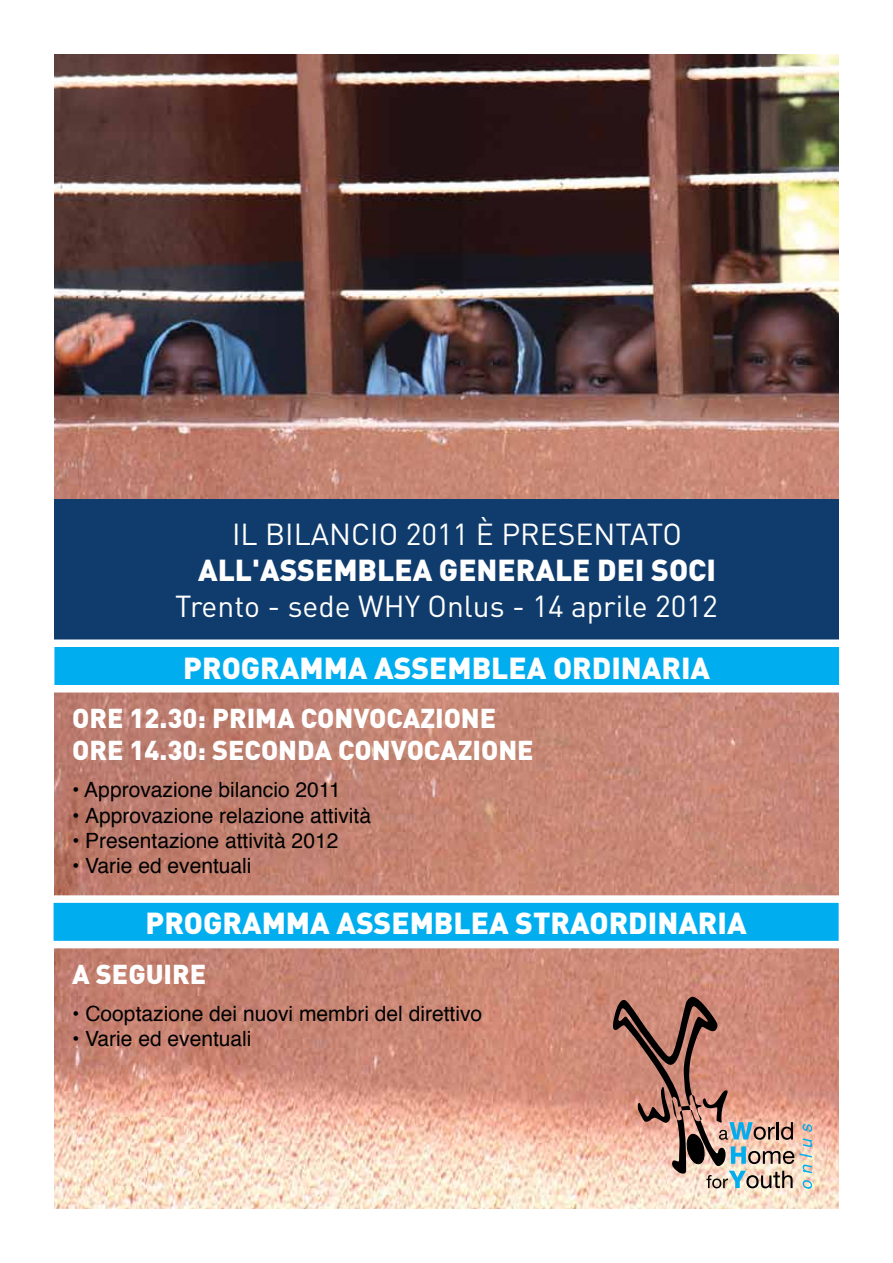
<style>
.page{position:relative;width:893px;height:1263px;background:#fff}
.page>*{position:absolute;margin:0;border:0;box-sizing:border-box;transform-origin:0 0}
.t1{font:900 30px "DIN";color:#fff}
.t2{font:30px "DIN";color:#fff}
.t3{font:900 27px "DIN";color:#fff}
.t4{font:21px "Helvetica";color:#000}
</style>
<div class="page">
<img style="left:54px;top:54px;width:785px;height:1155px">
<div style="left:54px;top:499px;width:785px;height:140px;background:#0f3c6c"></div>
<div style="left:51px;top:643px;width:792px;height:46px;background:#00aeef"></div>
<div style="left:47px;top:639px;width:800px;height:53px;border:8px solid #fff"></div>
<div style="left:50px;top:899px;width:792px;height:45px;background:#00aeef"></div>
<div style="left:46px;top:895px;width:800px;height:53px;border:8px solid #fff"></div>
<svg style="left:613px;top:996px;width:199px;height:193px;background:#bc8d7e"></svg>
<h1 class="t2" style="left:232px;top:516px;width:451px">IL BILANCIO 2011 è PRESENTATO</h1>
<h1 class="t1" style="left:198px;top:550px;width:519px">ALL'ASSEMBLEA GENERALE DEI SOCI</h1>
<h1 class="t2" style="left:175px;top:588px;width:544px">Trento - sede WHY Onlus - 14 aprile 2012</h1>
<h1 class="t1" style="left:183px;top:648px;width:528px">PROGRAMMA ASSEMBLEA ORDINARIA</h1>
<p class="t3" style="left:72px;top:700px;width:18px">ORE</p>
<p class="t3" style="left:130px;top:700px;width:368px">12.30: PRIMA CONVOCAZIONE</p>
<p class="t3" style="left:72px;top:732px;width:18px">ORE</p>
<p class="t3" style="left:130px;top:732px;width:406px">14.30: SECONDA CONVOCAZIONE</p>
<p class="t4" style="left:72px;top:774px;width:270px">• Approvazione bilancio 2011</p>
<p class="t4" style="left:72px;top:799px;width:300px">• Approvazione relazione attività</p>
<p class="t4" style="left:72px;top:824px;width:268px">• Presentazione attività 2012</p>
<p class="t4" style="left:72px;top:849px;width:181px">• Varie ed eventuali</p>
<h1 class="t1" style="left:146px;top:903px;width:603px">PROGRAMMA ASSEMBLEA STRAORDINARIA</h1>
<p class="t3" style="left:72px;top:956px;width:135px">A SEGUIRE</p>
<p class="t4" style="left:72px;top:997px;width:412px">• Cooptazione dei nuovi membri del direttivo</p>
<p class="t4" style="left:72px;top:1022px;width:181px">• Varie ed eventuali</p>
</div>
